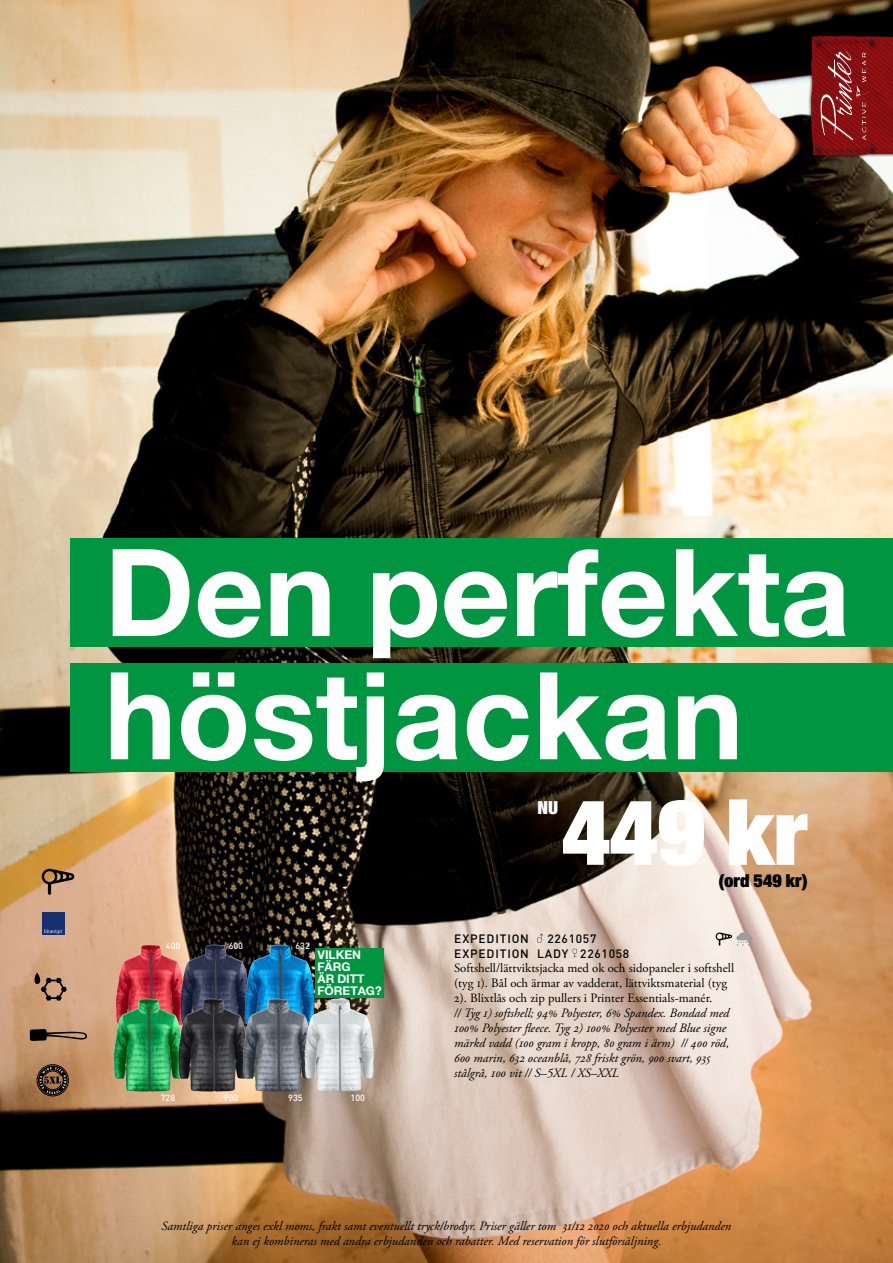
<style>
.page{position:relative;width:893px;height:1263px;background:#fff}
.page>*{position:absolute;margin:0;border:0;box-sizing:border-box;transform-origin:0 0}
.t1{font:700 121.5px/123.1px "Helvetica Neue LT Pro";color:#fff}
.t2{font:900 condensed 91.5px "Helvetica Neue LT Pro";color:#fff}
.t3{font:900 condensed 18px "Helvetica Neue LT Pro";color:#000}
.t4{font:900 condensed 18px "Helvetica Neue LT Pro";color:#fff}
.t5{font:italic 12.75px/15px "Adobe Garamond Pro";color:#000;text-align:center}
.t6{font:12.75px/15px "Adobe Garamond Pro";color:#000}
.t7{font:500 12px/15px "DIN Pro";letter-spacing:.07em;color:#000}
.t8{font:700 12px/12px "Helvetica Neue LT Pro";color:#fff}
.t9{font:500 9px "DIN Pro";color:#fff}
</style>
<div class="page">
<img style="left:0;top:0;width:893px;height:1263px">
<div style="left:70px;top:538px;width:823px;height:108px;background:#009641"></div>
<div style="left:70px;top:664px;width:823px;height:108px;background:#009641"></div>
<svg style="left:808px;top:33px;width:85px;height:126px"></svg>
<div style="left:814px;top:147px;width:64px;height:9px;background:#000;opacity:.75"></div>
<div style="left:814px;top:143px;width:8px;height:14px;background:#000;opacity:.75"></div>
<div style="left:815px;top:143px;width:9px;height:14px;background:#000;opacity:.75"></div>
<div style="left:868px;top:143px;width:8px;height:14px;background:#000;opacity:.75"></div>
<div style="left:869px;top:143px;width:9px;height:14px;background:#bec1bc"></div>
<svg style="left:811px;top:36px;width:82px;height:119px;background:#8b1d1e"></svg>
<div style="left:869px;top:143px;width:6px;height:8px;background:#fff;opacity:.75"></div>
<div style="left:869px;top:147px;width:6px;height:7px;background:#000;opacity:.75"></div>
<div style="left:42px;top:913px;width:22px;height:22px;background:#163072"></div>
<svg style="left:44px;top:929px;width:19px;height:5px"></svg>
<svg style="left:37px;top:1064px;width:32px;height:32px"></svg>
<svg style="left:42px;top:869px;width:32px;height:26px"></svg>
<svg style="left:34px;top:972px;width:33px;height:28px"></svg>
<svg style="left:29px;top:1029px;width:58px;height:12px"></svg>
<svg style="left:716px;top:932px;width:37px;height:14px"></svg>
<svg style="left:537px;top:933px;width:6px;height:10px"></svg>
<svg style="left:573px;top:949px;width:4px;height:9px"></svg>
<img style="left:115px;top:945px;width:65px;height:54px">
<img style="left:180px;top:945px;width:65px;height:54px">
<img style="left:245px;top:945px;width:70px;height:54px">
<img style="left:113px;top:999px;width:65px;height:92px">
<img style="left:178px;top:999px;width:65px;height:92px">
<img style="left:243px;top:999px;width:61px;height:92px">
<img style="left:304px;top:999px;width:70px;height:93px">
<div style="left:315px;top:948px;width:69px;height:50px;background:#009641"></div>
<h1 class="t1" style="left:104px;top:528px;width:747px">Den perfekta höstjackan</h1>
<h3 class="t4" style="left:537px;top:796px;width:22px">NU</h3>
<h2 class="t2" style="left:562px;top:774px;width:247px">449 kr</h2>
<h3 class="t3" style="left:718px;top:869px;width:91px">(ord 549 kr)</h3>
<p class="t9" style="left:166px;top:940px;width:16px">400</p>
<p class="t9" style="left:229px;top:940px;width:16px">600</p>
<p class="t9" style="left:295px;top:940px;width:16px">632</p>
<p class="t8" style="left:317px;top:948px;width:66px">VILKEN<br>FÄRG<br>ÄR DITT<br>FÖRETAG?</p>
<p class="t9" style="left:161px;top:1092px;width:16px">728</p>
<p class="t9" style="left:224px;top:1092px;width:16px">900</p>
<p class="t9" style="left:288px;top:1092px;width:16px">935</p>
<p class="t9" style="left:351px;top:1092px;width:16px">100</p>
<p class="t7" style="left:454px;top:930px;width:76px">EXPEDITION</p>
<p class="t7" style="left:454px;top:930px;width:177px;text-indent:93px">2261057<br>EXPEDITION LADY 2261058</p>
<p class="t6" style="left:454px;top:961px;width:281px">Softshell/lättviktsjacka med ok och sidopaneler i softshell (tyg 1). Bål och ärmar av vadderat, lättviktsmaterial (tyg<br>2). Blixtlås och zip pullers i Printer Essentials-manér.</p>
<p class="t5" style="left:454px;top:1006px;width:277px;text-align:left">// Tyg 1) softshell; 94% Polyester, 6% Spandex. Bondad med 100% Polyester fleece. Tyg 2) 100% Polyester med Blue signe märkd vadd (100 gram i kropp, 80 gram i ärm) // 400 röd, 600 marin, 632 oceanblå, 728 friskt grön, 900 svart, 935 stålgrå, 100 vit // S–5XL / XS–XXL</p>
<p class="t5" style="left:162px;top:1218px;width:571px">Samtliga priser anges exkl moms, frakt samt eventuellt tryck/brodyr. Priser gäller tom 31/12 2020 och aktuella erbjudanden kan ej kombineras med andra erbjudanden och rabatter. Med reservation för slutförsäljning.</p>
</div>
